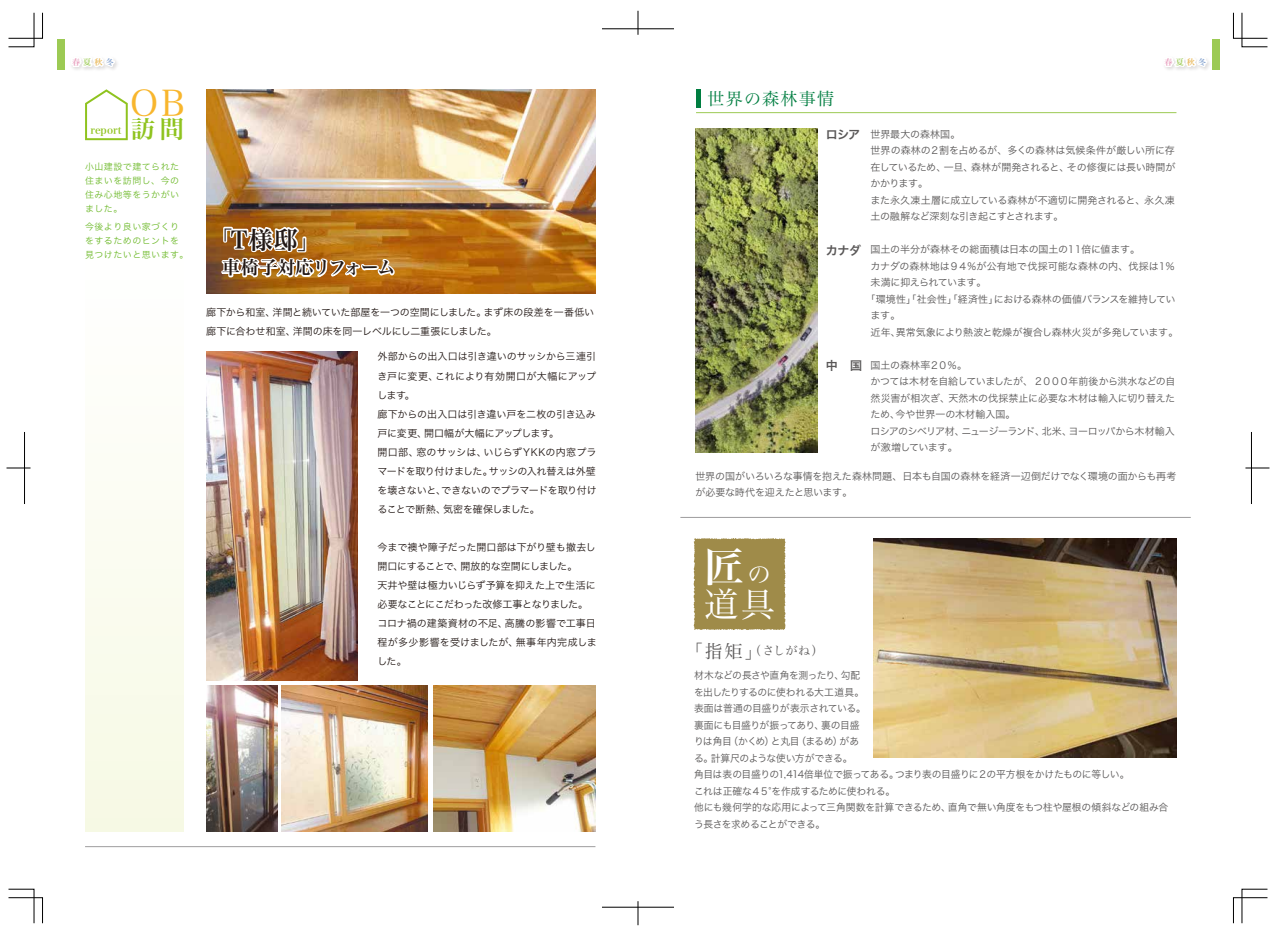
<style>
.page{position:relative;width:1276px;height:936px;background:#fff}
.page>*{position:absolute;margin:0;border:0;box-sizing:border-box;transform-origin:0 0}
.t1{font:40px "Hira Min Pro N W6";color:#fff}
.t2{font:36px "Hira Min Pro W3";color:#f8b62d}
.t3{font:34px "Hira Min Pro N W3";color:#fff}
.t4{font:24px "Hira Min Pro W6";color:#221815}
.t5{font:24px "Hira Min Pro W6";color:#8fc31f}
.t6{font:18px "Hira Min Pro W6";letter-spacing:-.05em;color:#221815}
.t7{font:17px "Hira Min Pro N W3";letter-spacing:.075em;color:#007e41}
.t8{font:12px "Hira Min Pro N W3";color:#595757}
.t9{font:12px "Hira Kaku Pro N W6";letter-spacing:-.055em;color:#595757}
.t10{font:10px/16.5px "Hira Kaku Pro N W3";letter-spacing:-.025em;color:#595757}
.t11{font:10px/19px "Hira Kaku Pro N W3";letter-spacing:-.01em;color:#221815}
.t12{font:10px "Hira Kaku Pro N W3";letter-spacing:.005em;color:#595757}
.t13{font:10px "Hira Kaku Pro N W3";letter-spacing:-.045em;color:#595757}
.t14{font:10px "Hira Min Pro W6";letter-spacing:.005em;color:#8fc31f}
.t15{font:9px/14px "Hira Kaku Pro N W3";letter-spacing:.05em;color:#6fba2c;text-align:justify}
.t16{font:8px "Hira Min Pro N W6";letter-spacing:.4em;color:#e698b9}
.s1{color:#9cca54}
.s2{color:#e9b859}
.s3{color:#85a3cf}
.s4{font-family:"Hira Min Pro N W3";font-size:24px}
.s5{font-size:18px}
</style>
<div class="page">
<img style="left:206px;top:89px;width:389px;height:204px">
<div style="left:85px;top:225px;width:99px;height:606px;background:linear-gradient(to right,#fbfcf2,#fbfcf2)"></div>
<svg style="left:1165px;top:59px;width:43px;height:11px"></svg>
<hr style="left:696px;top:112px;width:480px;height:1px;background:#9cca54">
<div style="left:57px;top:39px;width:8px;height:31px;background:#9cca54"></div>
<div style="left:1212px;top:39px;width:8px;height:31px;background:#9cca54"></div>
<svg style="left:8px;top:888px;width:35px;height:35px"></svg>
<svg style="left:8px;top:12px;width:35px;height:35px"></svg>
<svg style="left:1233px;top:12px;width:34px;height:35px"></svg>
<svg style="left:1233px;top:888px;width:34px;height:35px"></svg>
<svg style="left:7px;top:468px;width:24px;height:1px"></svg>
<hr style="left:24px;top:432px;width:1px;height:72px;background:#000">
<svg style="left:1245px;top:468px;width:24px;height:1px"></svg>
<hr style="left:1251px;top:432px;width:1px;height:72px;background:#000">
<hr style="left:602px;top:29px;width:72px;height:1px;background:#000">
<svg style="left:638px;top:11px;width:1px;height:24px"></svg>
<hr style="left:602px;top:906px;width:72px;height:1px;background:#000">
<svg style="left:638px;top:901px;width:1px;height:24px"></svg>
<svg style="left:71px;top:59px;width:57px;height:81px"></svg>
<hr style="left:85px;top:846px;width:510px;height:1px;background:#9e9d9e">
<hr style="left:680px;top:517px;width:510px;height:1px;background:#9e9d9e">
<div style="left:693px;top:538px;width:92px;height:92px;background:#9f8b49"></div>
<svg style="left:219px;top:214px;width:177px;height:80px"></svg>
<hr style="left:697px;top:89px;width:4px;height:19px;background:#007e41">
<img style="left:695px;top:129px;width:122px;height:323px">
<img style="left:206px;top:351px;width:152px;height:329px">
<img style="left:281px;top:685px;width:146px;height:146px">
<img style="left:433px;top:685px;width:162px;height:146px">
<img style="left:206px;top:685px;width:71px;height:146px">
<img style="left:873px;top:538px;width:303px;height:219px">
<p class="t16" style="left:72px;top:55px;width:43px">春<span class="s1">夏</span><span class="s2">秋</span><span class="s3">冬</span></p>
<p class="t16" style="left:1164px;top:55px;width:43px">春<span class="s1">夏</span><span class="s2">秋</span><span class="s3">冬</span></p>
<h2 class="t2" style="left:130px;top:72px;width:57px">OB</h2>
<p class="t14" style="left:90px;top:121px;width:33px">report</p>
<h3 class="t5" style="left:131px;top:108px;width:54px">訪問</h3>
<p class="t15" style="left:85px;top:158px;width:96px">小山建設で建てられた住まいを訪問し、今の住み心地等をうかがいました。</p>
<p class="t15" style="left:85px;top:218px;width:105px;text-align:left">今後より良い家づくりをするためのヒントを見つけたいと思います。</p>
<h3 class="t4" style="left:209px;top:218px;width:113px">「T様邸」</h3>
<h3 class="t6" style="left:222px;top:252px;width:175px">車椅子対応リフォーム</h3>
<p class="t11" style="left:206px;top:302px;width:390px">廊下から和室、洋間と続いていた部屋を一つの空間にしました。まず床の段差を一番低い廊下に合わせ和室、洋間の床を同一レベルにし二重張にしました。</p>
<p class="t11" style="left:377px;top:346px;width:221px">外部からの出入口は引き違いのサッシから三連引き戸に変更、これにより有効開口が大幅にアップします。<br>廊下からの出入口は引き違い戸を二枚の引き込み戸に変更、開口幅が大幅にアップします。<br>開口部、窓のサッシは、いじらずYKKの内窓プラマードを取り付けました。サッシの入れ替えは外壁を壊さないと、できないのでプラマードを取り付けることで断熱、気密を確保しました。</p>
<p class="t11" style="left:377px;top:536px;width:221px">今まで襖や障子だった開口部は下がり壁も撤去し開口にすることで、開放的な空間にしました。<br>天井や壁は極力いじらず予算を抑えた上で生活に必要なことにこだわった改修工事となりました。コロナ禍の建築資材の不足、高騰の影響で工事日程が多少影響を受けましたが、無事年内完成しました。</p>
<h3 class="t7" style="left:707px;top:84px;width:128px">世界の森林事情</h3>
<p class="t10" style="left:870px;top:125px;width:306px">世界最大の森林国。<br>世界の森林の２割を占めるが、多くの森林は気候条件が厳しい所に存在しているため、一旦、森林が開発されると、その修復には長い時間がかかります。<br>また永久凍土層に成立している森林が不適切に開発されると、永久凍土の融解など深刻な引き起こすとされます。</p>
<p class="t10" style="left:870px;top:240px;width:271px">国土の半分が森林その総面積は日本の国土の１１倍に値ます。</p>
<p class="t12" style="left:870px;top:257px;width:306px">カナダの森林地は９４％が公有地で伐採可能な森林の内、伐採は１％</p>
<p class="t13" style="left:870px;top:273px;width:117px">未満に抑えられています。</p>
<p class="t10" style="left:865px;top:290px;width:311px">「環境性」「社会性」「経済性」における森林の価値バランスを維持してい</p>
<p class="t10" style="left:870px;top:306px;width:31px">ます。</p>
<p class="t10" style="left:870px;top:323px;width:309px">近年、異常気象により熱波と乾燥が複合し森林火災が多発しています。</p>
<p class="t10" style="left:870px;top:356px;width:306px">国土の森林率２０％。<br>かつては木材を自給していましたが、２０００年前後から洪水などの自然災害が相次ぎ、天然木の伐採禁止に必要な木材は輸入に切り替えたため、今や世界一の木材輸入国。<br>ロシアのシベリア材、ニュージーランド、北米、ヨーロッパから木材輸入が激増しています。</p>
<p class="t10" style="left:695px;top:467px;width:482px">世界の国がいろいろな事情を抱えた森林問題、日本も自国の森林を経済一辺倒だけでなく環境の面からも再考が必要な時代を迎えたと思います。</p>
<p class="t9" style="left:826px;top:124px;width:36px">ロシア</p>
<p class="t9" style="left:826px;top:239px;width:37px">カナダ</p>
<p class="t9" style="left:826px;top:355px;width:38px">中　国</p>
<h1 class="t1" style="left:704px;top:532px;width:68px">匠<span class="s4">の</span></h1>
<h3 class="t3" style="left:704px;top:575px;width:72px">道具</h3>
<p class="t8" style="left:685px;top:640px;width:140px"><span class="s5">「指矩」</span>（さしがね）</p>
<p class="t10" style="left:694px;top:666px;width:476px">材木などの長さや直角を測ったり、勾配<br>を出したりするのに使われる大工道具。<br>表面は普通の目盛りが表示されている。<br>裏面にも目盛りが振ってあり、裏の目盛<br>りは角目（かくめ）と丸目（まるめ）があ<br>る。計算尺のような使い方ができる。<br>角目は表の目盛りの1,414倍単位で振ってある。つまり表の目盛りに２の平方根をかけたものに等しい。<br>これは正確な４５°を作成するために使われる。<br>他にも幾何学的な応用によって三角関数を計算できるため、直角で無い角度をもつ柱や屋根の傾斜などの組み合う長さを求めることができる。</p>
</div>
